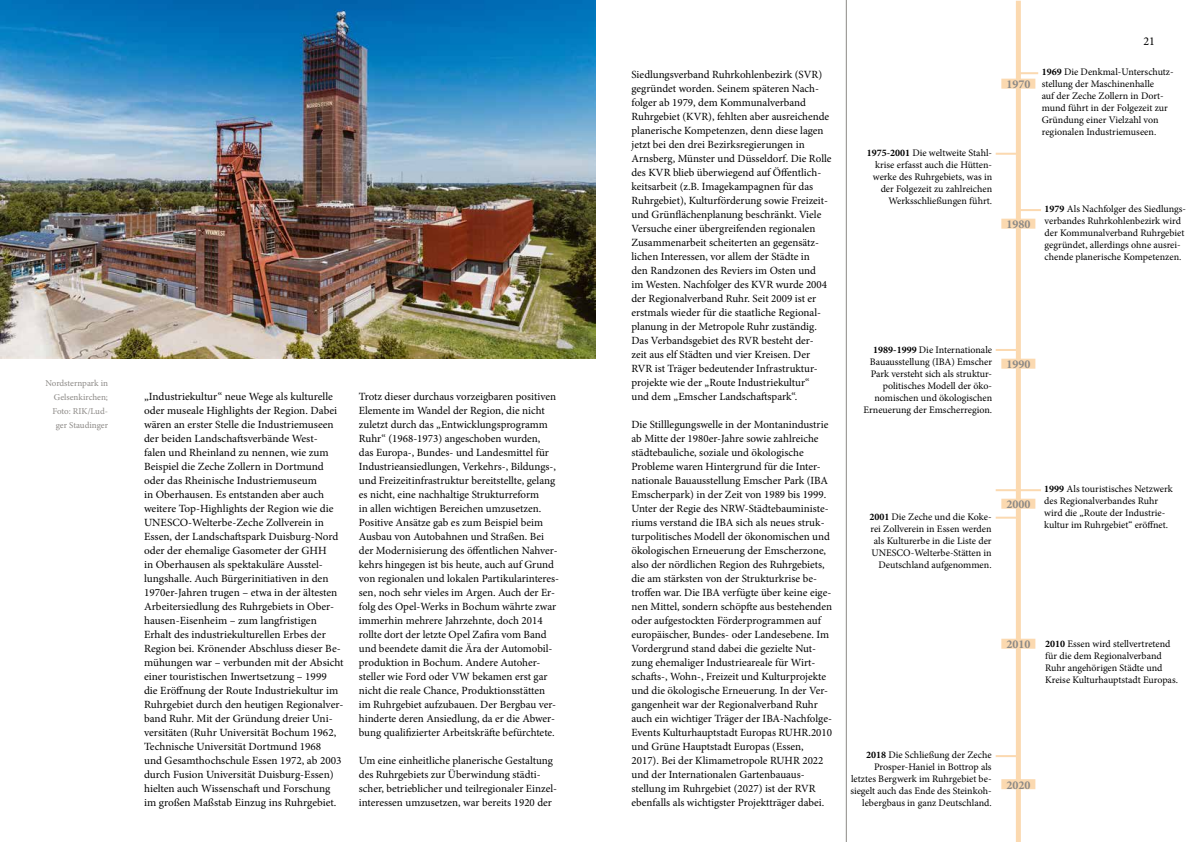
<style>
.page{position:relative;width:1191px;height:842px;background:#fff}
.page>*{position:absolute;margin:0;border:0;box-sizing:border-box;transform-origin:0 0}
.t1{font:700 12px "Minion Pro";color:#8c8986}
.t2{font:12px "Minion Pro";color:#000}
.t3{font:11px/14px "Minion Pro";color:#000}
.t4{font:10px/12px "Minion Pro";color:#000}
.t5{font:9px/14px "Minion Pro";letter-spacing:-.005em;color:#8c8986;text-align:right}
.s1{font-weight:700}
</style>
<div class="page">
<img style="left:0;top:0;width:595px;height:358px">
<hr style="left:845px;top:0;width:1px;height:842px;background:#8c8986">
<div style="left:1015px;top:1px;width:5px;height:841px;background:#fbd9b0"></div>
<div style="left:1001px;top:779px;width:34px;height:10px;background:#fbd9b0"></div>
<div style="left:1001px;top:639px;width:34px;height:10px;background:#fbd9b0"></div>
<div style="left:1001px;top:499px;width:34px;height:10px;background:#fbd9b0"></div>
<div style="left:1001px;top:359px;width:34px;height:10px;background:#fbd9b0"></div>
<div style="left:1001px;top:219px;width:34px;height:10px;background:#fbd9b0"></div>
<div style="left:1001px;top:79px;width:34px;height:10px;background:#fbd9b0"></div>
<hr style="left:1018px;top:72px;width:20px;height:2px;background:#fbd9b0">
<hr style="left:995px;top:153px;width:23px;height:2px;background:#fbd9b0">
<hr style="left:995px;top:349px;width:23px;height:2px;background:#fbd9b0">
<hr style="left:995px;top:489px;width:46px;height:2px;background:#fbd9b0">
<hr style="left:1018px;top:209px;width:23px;height:2px;background:#fbd9b0">
<hr style="left:995px;top:517px;width:23px;height:2px;background:#fbd9b0">
<hr style="left:995px;top:755px;width:23px;height:2px;background:#fbd9b0">
<p class="t5" style="left:45px;top:376px;width:64px">Nordsternpark in<br>Gelsenkirchen;<br>Foto: RIK/Lud&shy;ger Staudinger</p>
<p class="t3" style="left:144px;top:390px;width:201px">„Industriekultur“ neue Wege als kulturelle oder museale Highlights der Region. Dabei wären an erster Stelle die Industriemuseen der beiden Landschaftsverbände West-<br>falen und Rheinland zu nennen, wie zum Beispiel die Zeche Zollern in Dortmund oder das Rheinische Industriemuseum<br>in Oberhausen. Es entstanden aber auch weitere Top-Highlights der Region wie die UNESCO-Welterbe-Zeche Zollverein in Essen, der Landschaftspark Duisburg-Nord oder der ehemalige Gasometer der GHH<br>in Oberhausen als spektakuläre Ausstel&shy;lungshalle. Auch Bürgerinitiativen in den 1970er-Jahren trugen – etwa in der ältesten Arbeitersiedlung des Ruhrgebiets in Ober&shy;hausen-Eisenheim – zum langfristigen Erhalt des industriekulturellen Erbes der Region bei. Krönender Abschluss dieser Be&shy;mühungen war – verbunden mit der Absicht einer touristischen Inwertsetzung – 1999<br>die Eröffnung der Route Industriekultur im Ruhrgebiet durch den heutigen Regionalver&shy;band Ruhr. Mit der Gründung dreier Uni&shy;versitäten (Ruhr Universität Bochum 1962, Technische Universität Dortmund 1968<br>und Gesamthochschule Essen 1972, ab 2003 durch Fusion Universität Duisburg-Essen) hielten auch Wissenschaft und Forschung im großen Maßstab Einzug ins Ruhrgebiet.</p>
<p class="t3" style="left:359px;top:390px;width:202px">Trotz dieser durchaus vorzeigbaren positiven Elemente im Wandel der Region, die nicht zuletzt durch das „Entwicklungsprogramm Ruhr“ (1968-1973) angeschoben wurden,<br>das Europa-, Bundes- und Landesmittel für Industrieansiedlungen, Verkehrs-, Bildungs-, und Freizeitinfrastruktur bereitstellte, gelang es nicht, eine nachhaltige Strukturreform<br>in allen wichtigen Bereichen umzusetzen.<br>Positive Ansätze gab es zum Beispiel beim Ausbau von Autobahnen und Straßen. Bei der Modernisierung des öffentlichen Nahver&shy;kehrs hingegen ist bis heute, auch auf Grund von regionalen und lokalen Partikularinteres&shy;sen, noch sehr vieles im Argen. Auch der Er&shy;folg des Opel-Werks in Bochum währte zwar immerhin mehrere Jahrzehnte, doch 2014 rollte dort der letzte Opel Zafira vom Band und beendete damit die Ära der Automobil&shy;produktion in Bochum. Andere Autoher&shy;steller wie Ford oder VW bekamen erst gar nicht die reale Chance, Produktionsstätten im Ruhrgebiet aufzubauen. Der Bergbau ver&shy;hinderte deren Ansiedlung, da er die Abwer&shy;bung qualifizierter Arbeitskräfte befürchtete.</p>
<p class="t3" style="left:359px;top:754px;width:200px">Um eine einheitliche planerische Gestaltung des Ruhrgebiets zur Überwindung städti&shy;scher, betrieblicher und teilregionaler Einzel&shy;interessen umzusetzen, war bereits 1920 der</p>
<p class="t3" style="left:631px;top:68px;width:202px">Siedlungsverband Ruhrkohlenbezirk (SVR) gegründet worden. Seinem späteren Nach&shy;folger ab 1979, dem Kommunalverband Ruhrgebiet (KVR), fehlten aber ausreichende planerische Kompetenzen, denn diese lagen jetzt bei den drei Bezirksregierungen in Arnsberg, Münster und Düsseldorf. Die Rolle des KVR blieb überwiegend auf Öffentlich&shy;keitsarbeit (z.B. Imagekampagnen für das Ruhrgebiet), Kulturförderung sowie Freizeit&shy;und Grünflächenplanung beschränkt. Viele Versuche einer übergreifenden regionalen Zusammenarbeit scheiterten an gegensätz&shy;lichen Interessen, vor allem der Städte in<br>den Randzonen des Reviers im Osten und<br>im Westen. Nachfolger des KVR wurde 2004 der Regionalverband Ruhr. Seit 2009 ist er erstmals wieder für die staatliche Regional&shy;planung in der Metropole Ruhr zuständig.<br>Das Verbandsgebiet des RVR besteht der&shy;zeit aus elf Städten und vier Kreisen. Der RVR ist Träger bedeutender Infrastruktur&shy;projekte wie der „Route Industriekultur“<br>und dem „Emscher Landschaftspark“.</p>
<p class="t3" style="left:631px;top:418px;width:202px">Die Stilllegungswelle in der Montanindustrie ab Mitte der 1980er-Jahre sowie zahlreiche städtebauliche, soziale und ökologische Probleme waren Hintergrund für die Inter&shy;nationale Bauausstellung Emscher Park (IBA Emscherpark) in der Zeit von 1989 bis 1999.<br>Unter der Regie des NRW-Städtebauministe&shy;riums verstand die IBA sich als neues struk&shy;turpolitisches Modell der ökonomischen und ökologischen Erneuerung der Emscherzone, also der nördlichen Region des Ruhrgebiets, die am stärksten von der Strukturkrise be&shy;troffen war. Die IBA verfügte über keine eige&shy;nen Mittel, sondern schöpfte aus bestehenden oder aufgestockten Förderprogrammen auf europäischer, Bundes- oder Landesebene. Im Vordergrund stand dabei die gezielte Nut&shy;zung ehemaliger Industrieareale für Wirt&shy;schafts-, Wohn-, Freizeit und Kulturprojekte und die ökologische Erneuerung. In der Ver&shy;gangenheit war der Regionalverband Ruhr auch ein wichtiger Träger der IBA-Nachfolge-Events Kulturhauptstadt Europas RUHR.2010 und Grüne Hauptstadt Europas (Essen, 2017). Bei der Klimametropole RUHR 2022 und der Internationalen Gartenbauaus&shy;stellung im Ruhrgebiet (2027) ist der RVR ebenfalls als wichtigster Projektträger dabei.</p>
<p class="t4" style="left:866px;top:147px;width:127px;text-align:right"><span class="s1">1975-2001</span> Die weltweite Stahl&shy;krise erfasst auch die Hütten&shy;werke des Ruhrgebiets, was in der Folgezeit zu zahlreichen<br>Werksschließungen führt.</p>
<p class="t1" style="left:1006px;top:76px;width:25px">1970</p>
<p class="t2" style="left:1143px;top:33px;width:13px">21</p>
<p class="t4" style="left:1041px;top:66px;width:133px"><span class="s1">1969</span> Die Denkmal-Unterschutz&shy;stellung der Maschinenhalle<br>auf der Zeche Zollern in Dort&shy;mund führt in der Folgezeit zur<br>Gründung einer Vielzahl von regionalen Industriemuseen.</p>
<p class="t1" style="left:1006px;top:216px;width:25px">1980</p>
<p class="t4" style="left:1044px;top:203px;width:143px"><span class="s1">1979</span> Als Nachfolger des Siedlungs&shy;verbandes Ruhrkohlenbezirk wird der Kommunalverband Ruhrgebiet gegründet, allerdings ohne ausrei&shy;chende planerische Kompetenzen.</p>
<p class="t4" style="left:863px;top:343px;width:130px;text-align:right"><span class="s1">1989-1999</span> Die Internationale<br>Bauausstellung (IBA) Emscher<br>Park versteht sich als struktur&shy;politisches Modell der öko&shy;nomischen und ökologischen<br>Erneuerung der Emscherregion.</p>
<p class="t1" style="left:1006px;top:356px;width:25px">1990</p>
<p class="t4" style="left:869px;top:510px;width:124px;text-align:right"><span class="s1">2001</span> Die Zeche und die Koke&shy;rei Zollverein in Essen werden als Kulturerbe in die Liste der<br>UNESCO-Welterbe-Stätten in<br>Deutschland aufgenommen.</p>
<p class="t1" style="left:1006px;top:496px;width:25px">2000</p>
<p class="t4" style="left:1044px;top:483px;width:130px"><span class="s1">1999</span> Als touristisches Netzwerk des Regionalverbandes Ruhr wird die „Route der Industrie&shy;kultur im Ruhrgebiet“ eröffnet.</p>
<p class="t1" style="left:1006px;top:636px;width:25px">2010</p>
<p class="t4" style="left:1045px;top:638px;width:134px"><span class="s1">2010</span> Essen wird stellvertretend für die dem Regionalverband<br>Ruhr angehörigen Städte und<br>Kreise Kulturhauptstadt Europas.</p>
<p class="t4" style="left:850px;top:749px;width:143px;text-align:right"><span class="s1">2018</span> Die Schließung der Zeche<br>Prosper-Haniel in Bottrop als letztes Bergwerk im Ruhrgebiet be&shy;siegelt auch das Ende des Steinkoh&shy;lebergbaus in ganz Deutschland.</p>
<p class="t1" style="left:1006px;top:776px;width:25px">2020</p>
</div>
